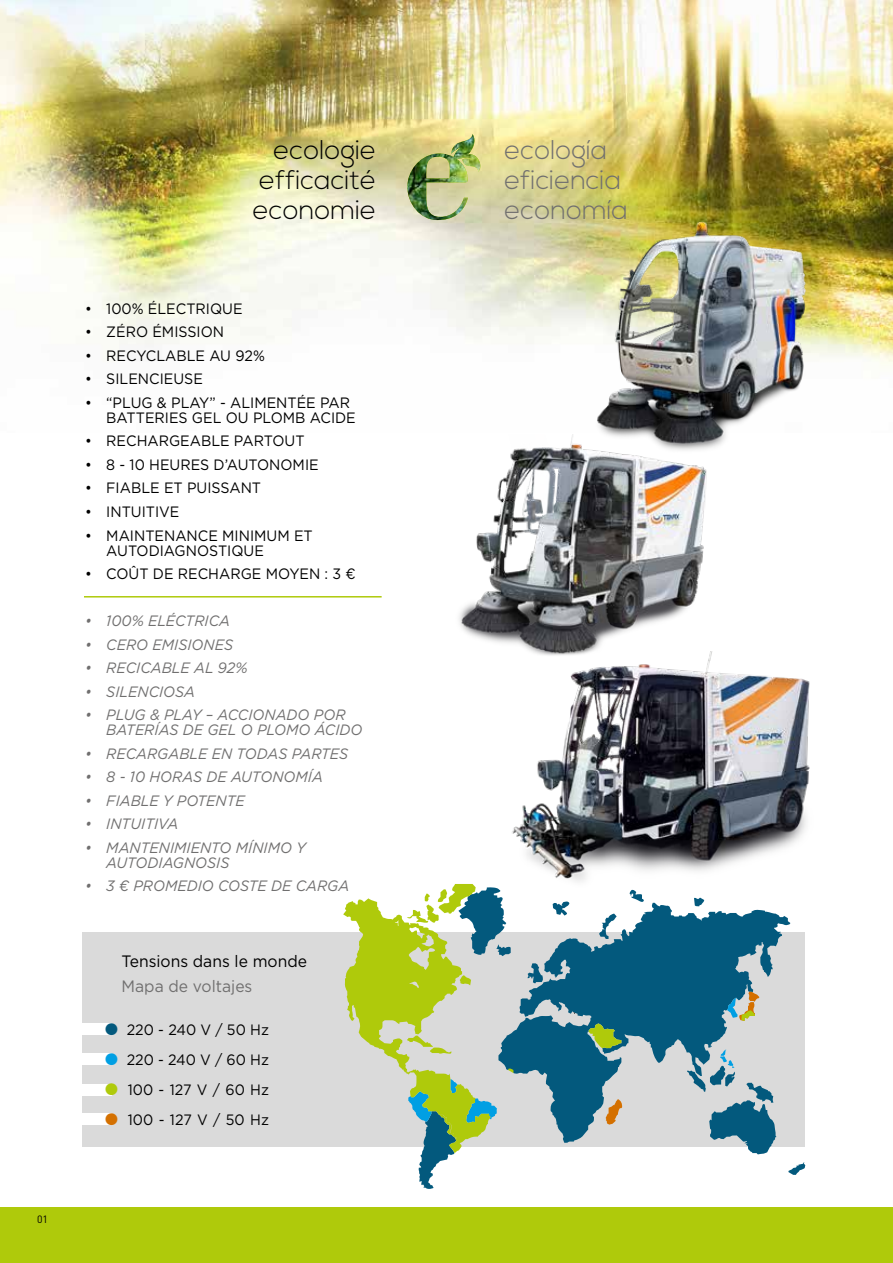
<style>
.page{position:relative;width:893px;height:1263px;background:#fff}
.page>*{position:absolute;margin:0;border:0;box-sizing:border-box;transform-origin:0 0}
.t1{font:300 27px/30px "Nexa";color:#706f6f}
.t2{font:300 27px/30px "Nexa";color:#000;text-align:justify}
.t3{font:16.5px "Gotham";color:#000;scale:.95 1}
.t4{font:16.5px "Gotham";color:#706f6f;scale:.95 1}
.t5{font:15px/15px "Gotham";color:#000;scale:.95 1}
.t6{font:italic 15px/15px "Gotham";color:#706f6f;scale:.95 1}
.t7{font:10.5px "DIN Pro";color:#000}
.s1{font-size:45px;color:#03597d}
.s2{font-size:45px;color:#009fe3}
.s3{font-size:45px;color:#afca0b}
.s4{font-size:45px;color:#d47000}
</style>
<div class="page">
<img style="left:0;top:0;width:893px;height:366px">
<div style="left:82px;top:932px;width:723px;height:214px;background:#dadada"></div>
<div style="left:75px;top:1024px;width:36px;height:11px;background:#fff"></div>
<div style="left:75px;top:1053px;width:36px;height:12px;background:#fff"></div>
<div style="left:75px;top:1084px;width:36px;height:11px;background:#fff"></div>
<div style="left:75px;top:1114px;width:36px;height:11px;background:#fff"></div>
<div style="left:0;top:1208px;width:893px;height:55px;background:#afca0b"></div>
<img style="left:407px;top:134px;width:74px;height:86px">
<svg style="left:514px;top:903px;width:276px;height:240px;fill:#03597d"></svg>
<svg style="left:589px;top:1023px;width:32px;height:25px"></svg>
<svg style="left:606px;top:1099px;width:16px;height:25px"></svg>
<svg style="left:528px;top:963px;width:15px;height:20px"></svg>
<svg style="left:599px;top:913px;width:18px;height:26px"></svg>
<svg style="left:553px;top:901px;width:16px;height:14px"></svg>
<svg style="left:788px;top:1162px;width:17px;height:13px"></svg>
<svg style="left:629px;top:890px;width:15px;height:12px"></svg>
<svg style="left:727px;top:991px;width:32px;height:30px"></svg>
<svg style="left:694px;top:897px;width:10px;height:9px"></svg>
<svg style="left:343px;top:884px;width:171px;height:305px"></svg>
<svg style="left:687px;top:1049px;width:89px;height:105px"></svg>
<img style="left:503px;top:664px;width:307px;height:225px">
<img style="left:569px;top:222px;width:236px;height:224px">
<img style="left:459px;top:435px;width:257px;height:229px">
<hr style="left:84px;top:596px;width:298px;height:1px;background:#afca0b">
<p class="t7" style="left:37px;top:1212px;width:12px">01</p>
<h1 class="t2" style="left:253px;top:136px;width:125px;text-indent:21px">ecologie efficacité economie</h1>
<p class="t5" style="left:85px;top:301px;width:167px">• 100% ÉLECTRIQUE</p>
<p class="t5" style="left:85px;top:324px;width:148px">• ZÉRO ÉMISSION</p>
<p class="t5" style="left:85px;top:348px;width:191px">• RECYCLABLE AU 92%</p>
<p class="t5" style="left:85px;top:371px;width:126px">• SILENCIEUSE</p>
<p class="t5" style="left:106px;top:395px;width:264px;text-indent:-21px">• “PLUG &amp; PLAY” - ALIMENTÉE PAR<br>BATTERIES GEL OU PLOMB ACIDE</p>
<p class="t5" style="left:85px;top:433px;width:233px">• RECHARGEABLE PARTOUT</p>
<p class="t5" style="left:85px;top:457px;width:247px">• 8 - 10 HEURES D’AUTONOMIE</p>
<p class="t5" style="left:85px;top:480px;width:187px">• FIABLE ET PUISSANT</p>
<p class="t5" style="left:85px;top:504px;width:101px">• INTUITIVE</p>
<p class="t5" style="left:106px;top:527px;width:219px;text-indent:-21px">• MAINTENANCE MINIMUM ET<br>AUTODIAGNOSTIQUE</p>
<p class="t5" style="left:85px;top:566px;width:286px">• COÛT DE RECHARGE MOYEN : 3 €</p>
<p class="t6" style="left:85px;top:613px;width:154px">• 100% ELÉCTRICA</p>
<p class="t6" style="left:85px;top:636px;width:157px">• CERO EMISIONES</p>
<p class="t6" style="left:85px;top:660px;width:172px">• RECICABLE AL 92%</p>
<p class="t6" style="left:85px;top:683px;width:117px">• SILENCIOSA</p>
<p class="t6" style="left:106px;top:707px;width:271px;text-indent:-21px">• PLUG &amp; PLAY – ACCIONADO POR<br>BATERÍAS DE GEL O PLOMO ÁCIDO</p>
<p class="t6" style="left:85px;top:745px;width:279px">• RECARGABLE EN TODAS PARTES</p>
<p class="t6" style="left:85px;top:769px;width:252px">• 8 - 10 HORAS DE AUTONOMÍA</p>
<p class="t6" style="left:85px;top:792px;width:170px">• FIABLE Y POTENTE</p>
<p class="t6" style="left:85px;top:816px;width:100px">• INTUITIVA</p>
<p class="t6" style="left:106px;top:839px;width:212px;text-indent:-21px">• MANTENIMIENTO MÍNIMO Y<br>AUTODIAGNOSIS</p>
<p class="t6" style="left:85px;top:878px;width:280px">• 3 € PROMEDIO COSTE DE CARGA</p>
<p class="t3" style="left:122px;top:950px;width:197px">Tensions dans le monde</p>
<p class="t4" style="left:122px;top:975px;width:139px">Mapa de voltajes</p>
<p class="t5" style="left:101px;top:1021px;width:178px"><span class="s1">•</span> 220 - 240 V / 50 Hz</p>
<p class="t5" style="left:101px;top:1051px;width:178px"><span class="s2">•</span> 220 - 240 V / 60 Hz</p>
<p class="t5" style="left:101px;top:1081px;width:178px"><span class="s3">•</span> 100 - 127 V / 60 Hz</p>
<p class="t5" style="left:101px;top:1111px;width:178px"><span class="s4">•</span> 100 - 127 V / 50 Hz</p>
<h1 class="t1" style="left:505px;top:136px;width:125px">ecología eficiencia economía</h1>
</div>
